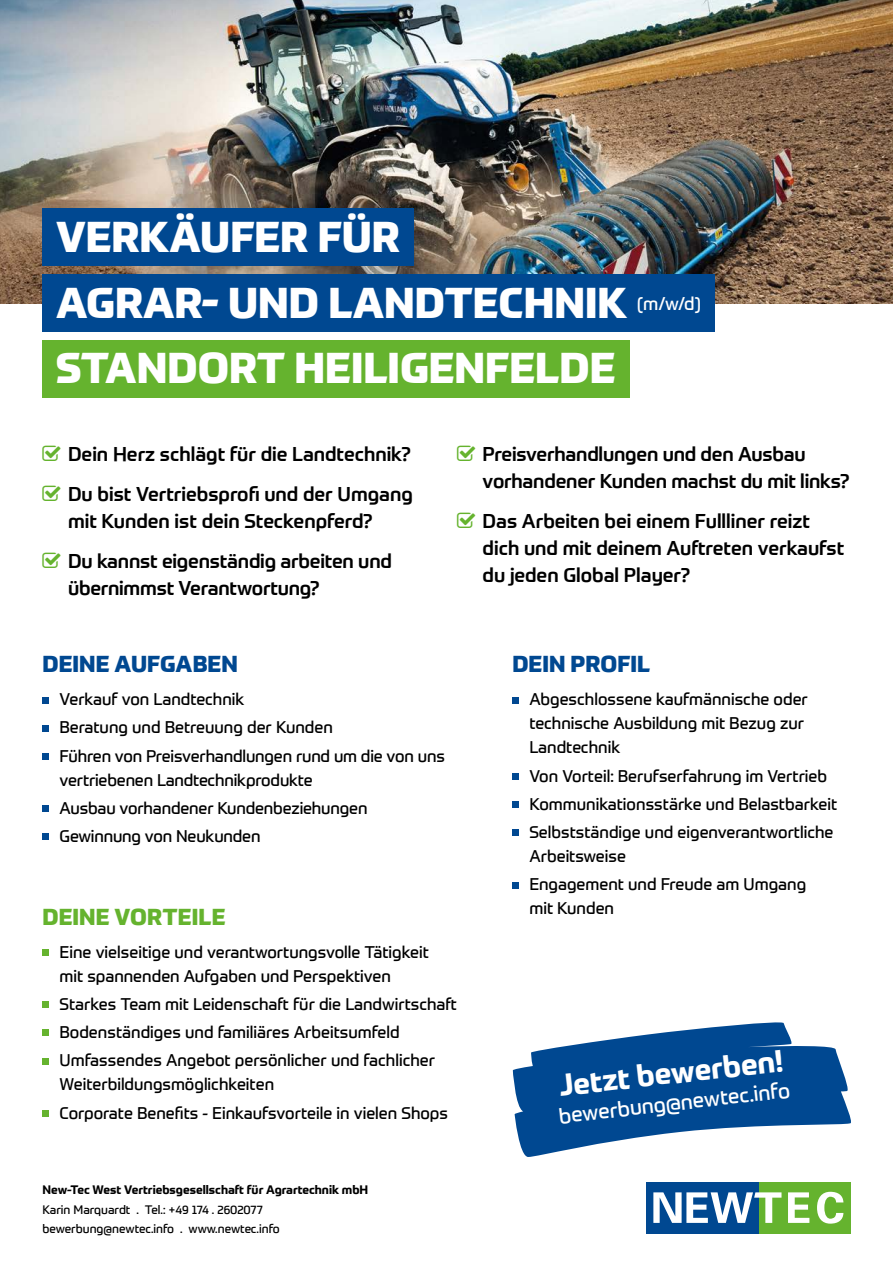
<style>
.page{position:relative;width:893px;height:1263px;background:#fff}
.page>*{position:absolute;margin:0;border:0;box-sizing:border-box;transform-origin:0 0}
.t1{font:800 42px/65.7px "Prometo";color:#fff}
.t2{font:700 30px "Prometo";color:#fff}
.t3{font:800 22.5px "Prometo";letter-spacing:.005em;color:#004891}
.t4{font:800 22.5px "Prometo";letter-spacing:.005em;color:#65b32e}
.t5{font:21px "Prometo";color:#fff}
.t6{font:500 19.5px/27px "Prometo";color:#000}
.t7{font:18px "Prometo";color:#fff}
.t8{font:16.5px/28.2px "Prometo";color:#000}
.t9{font:12px/19.5px "Prometo";color:#000}
.t10{font:700 12px "Prometo";color:#000}
</style>
<div class="page">
<img style="left:0;top:0;width:893px;height:303px">
<div style="left:759px;top:1182px;width:91px;height:51px;background:#65b32e"></div>
<div style="left:646px;top:1182px;width:113px;height:51px;background:#004891"></div>
<svg style="left:653px;top:1192px;width:128px;height:31px"></svg>
<svg style="left:817px;top:1192px;width:26px;height:31px"></svg>
<svg style="left:788px;top:1192px;width:21px;height:31px"></svg>
<svg style="left:513px;top:1022px;width:338px;height:135px;fill:#004891"></svg>
<div style="left:512px;top:697px;width:7px;height:6px;background:#004891"></div>
<div style="left:512px;top:830px;width:7px;height:6px;background:#004891"></div>
<div style="left:512px;top:882px;width:7px;height:6px;background:#004891"></div>
<div style="left:512px;top:773px;width:7px;height:6px;background:#004891"></div>
<div style="left:512px;top:801px;width:7px;height:7px;background:#004891"></div>
<svg style="left:43px;top:697px;width:6px;height:6px"></svg>
<svg style="left:43px;top:725px;width:6px;height:6px"></svg>
<svg style="left:43px;top:753px;width:6px;height:6px"></svg>
<div style="left:43px;top:805px;width:6px;height:7px;background:#004891"></div>
<div style="left:43px;top:833px;width:6px;height:7px;background:#004891"></div>
<div style="left:43px;top:949px;width:6px;height:7px;background:#65b32e"></div>
<div style="left:43px;top:1001px;width:6px;height:7px;background:#65b32e"></div>
<svg style="left:43px;top:1030px;width:6px;height:6px"></svg>
<svg style="left:43px;top:1058px;width:6px;height:6px"></svg>
<svg style="left:43px;top:1110px;width:6px;height:6px"></svg>
<div style="left:43px;top:341px;width:587px;height:57px;background:#65b32e"></div>
<div style="left:43px;top:275px;width:672px;height:57px;background:#004891"></div>
<div style="left:43px;top:209px;width:371px;height:57px;background:#004891"></div>
<h1 class="t1" style="left:56px;top:204px;width:573px">VERKÄUFER FÜR<br>AGRAR- UND LANDTECHNIK</h1>
<p class="t7" style="left:637px;top:293px;width:66px">(m/w/d)</p>
<h1 class="t1" style="left:56px;top:335px;width:561px">STANDORT HEILIGENFELDE</h1>
<p class="t6" style="left:68px;top:434px;width:346px;line-height:39.8px">Dein Herz schlägt für die Landtechnik?<br>Du bist Vertriebsprofi und der Umgang</p>
<p class="t6" style="left:68px;top:501px;width:325px;line-height:39.8px">mit Kunden ist dein Steckenpferd?<br>Du kannst eigenständig arbeiten und</p>
<p class="t6" style="left:68px;top:574px;width:253px">übernimmst Verantwortung?</p>
<h3 class="t3" style="left:43px;top:650px;width:197px">DEINE AUFGABEN</h3>
<p class="t8" style="left:60px;top:685px;width:387px">Verkauf von Landtechnik<br>Beratung und Betreuung der Kunden<br>Führen von Preisverhandlungen rund um die von uns</p>
<p class="t8" style="left:60px;top:765px;width:309px">vertriebenen Landtechnikprodukte<br>Ausbau vorhandener Kundenbeziehungen<br>Gewinnung von Neukunden</p>
<h3 class="t4" style="left:43px;top:902px;width:184px">DEINE VORTEILE</h3>
<p class="t8" style="left:60px;top:940px;width:371px;line-height:24px">Eine vielseitige und verantwortungsvolle Tätigkeit mit spannenden Aufgaben und Perspektiven</p>
<p class="t8" style="left:60px;top:990px;width:399px">Starkes Team mit Leidenschaft für die Landwirtschaft<br>Bodenständiges und familiäres Arbeitsumfeld<br>Umfassendes Angebot persönlicher und fachlicher</p>
<p class="t8" style="left:60px;top:1070px;width:390px">Weiterbildungsmöglichkeiten<br>Corporate Benefits - Einkaufsvorteile in vielen Shops</p>
<p class="t10" style="left:43px;top:1182px;width:327px">New-Tec West Vertriebsgesellschaft für Agrartechnik mbH</p>
<p class="t9" style="left:43px;top:1199px;width:239px">Karin Marquardt . Tel.: +49 174 . 2602077 bewerbung@newtec.info . www.newtec.info</p>
<p class="t6" style="left:483px;top:440px;width:368px">Preisverhandlungen und den Ausbau vorhandener Kunden machst du mit links?</p>
<p class="t6" style="left:483px;top:507px;width:363px">Das Arbeiten bei einem Fullliner reizt dich und mit deinem Auftreten verkaufst du jeden Global Player?</p>
<h3 class="t3" style="left:512px;top:650px;width:139px">DEIN PROFIL</h3>
<p class="t8" style="left:529px;top:687px;width:280px;line-height:24px">Abgeschlossene kaufmännische oder technische Ausbildung mit Bezug zur<br>Landtechnik</p>
<p class="t8" style="left:529px;top:761px;width:309px">Von Vorteil: Berufserfahrung im Vertrieb<br>Kommunikationsstärke und Belastbarkeit<br>Selbstständige und eigenverantwortliche</p>
<p class="t8" style="left:529px;top:842px;width:278px">Arbeitsweise<br>Engagement und Freude am Umgang</p>
<p class="t8" style="left:529px;top:894px;width:86px">mit Kunden</p>
<h2 class="t2" style="left:557px;top:1068px;width:226px;rotate:-7deg">Jetzt bewerben!</h2>
<p class="t5" style="left:558px;top:1102px;width:234px;rotate:-6deg">bewerbung@newtec.info</p>
</div>
